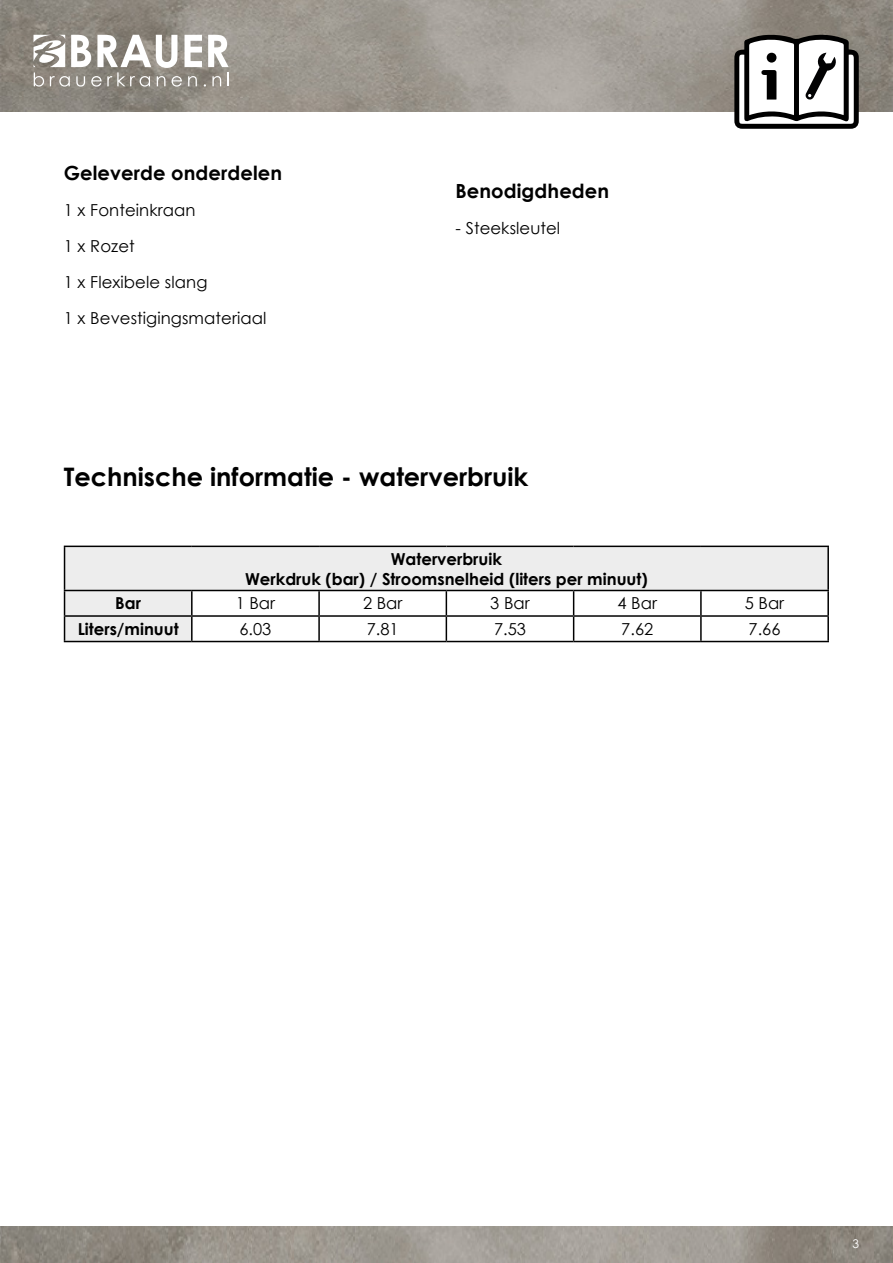
<style>
.page{position:relative;width:893px;height:1263px;background:#fff}
.page>*{position:absolute;margin:0;border:0;box-sizing:border-box;transform-origin:0 0}
.t1{font:700 25.5px "Century Gothic";color:#000}
.t2{font:700 19.5px "Century Gothic";letter-spacing:.005em;color:#000}
.t3{font:16.5px "Century Gothic";letter-spacing:.005em;color:#000}
.t4{font:700 16.5px/19.8px "Century Gothic";color:#000;text-align:center}
.t5{font:12px "Century Gothic Pro";color:#fff}
</style>
<div class="page">
<img style="left:0;top:0;width:893px;height:112px">
<img style="left:0;top:1226px;width:893px;height:37px">
<svg style="left:34px;top:35px;width:195px;height:52px"></svg>
<svg style="left:734px;top:33px;width:125px;height:96px"></svg>
<div style="left:767px;top:53px;width:9px;height:10px;background:#000;border-radius:50%"></div>
<svg style="left:65px;top:547px;width:762px;height:94px;fill:#ededed"></svg>
<hr style="left:64px;top:546px;width:128px;height:1px;background:#000">
<hr style="left:64px;top:547px;width:1px;height:43px;background:#000">
<hr style="left:192px;top:546px;width:127px;height:1px;background:#000">
<hr style="left:319px;top:546px;width:127px;height:1px;background:#000">
<hr style="left:446px;top:546px;width:128px;height:1px;background:#000">
<hr style="left:574px;top:546px;width:127px;height:1px;background:#000">
<hr style="left:701px;top:546px;width:128px;height:1px;background:#000">
<hr style="left:827px;top:547px;width:2px;height:43px;background:#000">
<hr style="left:64px;top:590px;width:128px;height:1px;background:#000">
<hr style="left:192px;top:590px;width:127px;height:1px;background:#000">
<hr style="left:191px;top:591px;width:2px;height:24px;background:#000">
<hr style="left:319px;top:590px;width:127px;height:1px;background:#000">
<hr style="left:318px;top:591px;width:2px;height:24px;background:#000">
<hr style="left:446px;top:590px;width:128px;height:1px;background:#000">
<hr style="left:574px;top:590px;width:127px;height:1px;background:#000">
<hr style="left:701px;top:590px;width:128px;height:1px;background:#000">
<hr style="left:700px;top:591px;width:2px;height:24px;background:#000">
<hr style="left:827px;top:591px;width:2px;height:24px;background:#000">
<hr style="left:64px;top:615px;width:128px;height:2px;background:#000">
<svg style="left:64px;top:591px;width:1px;height:50px"></svg>
<hr style="left:192px;top:615px;width:127px;height:2px;background:#000">
<hr style="left:191px;top:617px;width:2px;height:24px;background:#000">
<hr style="left:319px;top:615px;width:127px;height:2px;background:#000">
<hr style="left:318px;top:617px;width:2px;height:24px;background:#000">
<hr style="left:446px;top:615px;width:128px;height:2px;background:#000">
<svg style="left:446px;top:591px;width:1px;height:50px"></svg>
<hr style="left:574px;top:615px;width:127px;height:2px;background:#000">
<svg style="left:573px;top:591px;width:1px;height:50px"></svg>
<hr style="left:701px;top:615px;width:128px;height:2px;background:#000">
<hr style="left:700px;top:617px;width:2px;height:24px;background:#000">
<hr style="left:827px;top:617px;width:2px;height:24px;background:#000">
<hr style="left:64px;top:641px;width:128px;height:1px;background:#000">
<hr style="left:192px;top:641px;width:127px;height:1px;background:#000">
<hr style="left:319px;top:641px;width:127px;height:1px;background:#000">
<hr style="left:446px;top:641px;width:128px;height:1px;background:#000">
<hr style="left:574px;top:641px;width:127px;height:1px;background:#000">
<hr style="left:701px;top:641px;width:128px;height:1px;background:#000">
<p class="t2" style="left:64px;top:158px;width:220px">Geleverde onderdelen</p>
<p class="t3" style="left:64px;top:199px;width:133px">1 x Fonteinkraan</p>
<p class="t3" style="left:64px;top:235px;width:73px">1 x Rozet</p>
<p class="t3" style="left:64px;top:271px;width:145px">1 x Flexibele slang</p>
<p class="t3" style="left:64px;top:307px;width:204px">1 x Bevestigingsmateriaal</p>
<p class="t2" style="left:455px;top:176px;width:155px">Benodigdheden</p>
<p class="t3" style="left:455px;top:217px;width:106px">- Steeksleutel</p>
<p class="t1" style="left:64px;top:457px;width:466px">Technische informatie - waterverbruik</p>
<p class="t4" style="left:245px;top:548px;width:404px">Waterverbruik<br>Werkdruk (bar) / Stroomsnelheid (liters per minuut)</p>
<p class="t4" style="left:115px;top:593px;width:27px">Bar</p>
<p class="t3" style="left:236px;top:592px;width:41px">1 Bar</p>
<p class="t3" style="left:363px;top:592px;width:41px">2 Bar</p>
<p class="t3" style="left:490px;top:592px;width:41px">3 Bar</p>
<p class="t3" style="left:618px;top:592px;width:41px">4 Bar</p>
<p class="t3" style="left:745px;top:592px;width:41px">5 Bar</p>
<p class="t4" style="left:78px;top:618px;width:102px">Liters/minuut</p>
<p class="t3" style="left:239px;top:617px;width:33px">6.03</p>
<p class="t3" style="left:367px;top:617px;width:33px">7.81</p>
<p class="t3" style="left:494px;top:617px;width:33px">7.53</p>
<p class="t3" style="left:621px;top:617px;width:33px">7.62</p>
<p class="t3" style="left:749px;top:617px;width:33px">7.66</p>
<p class="t5" style="left:852px;top:1237px;width:8px">3</p>
</div>
